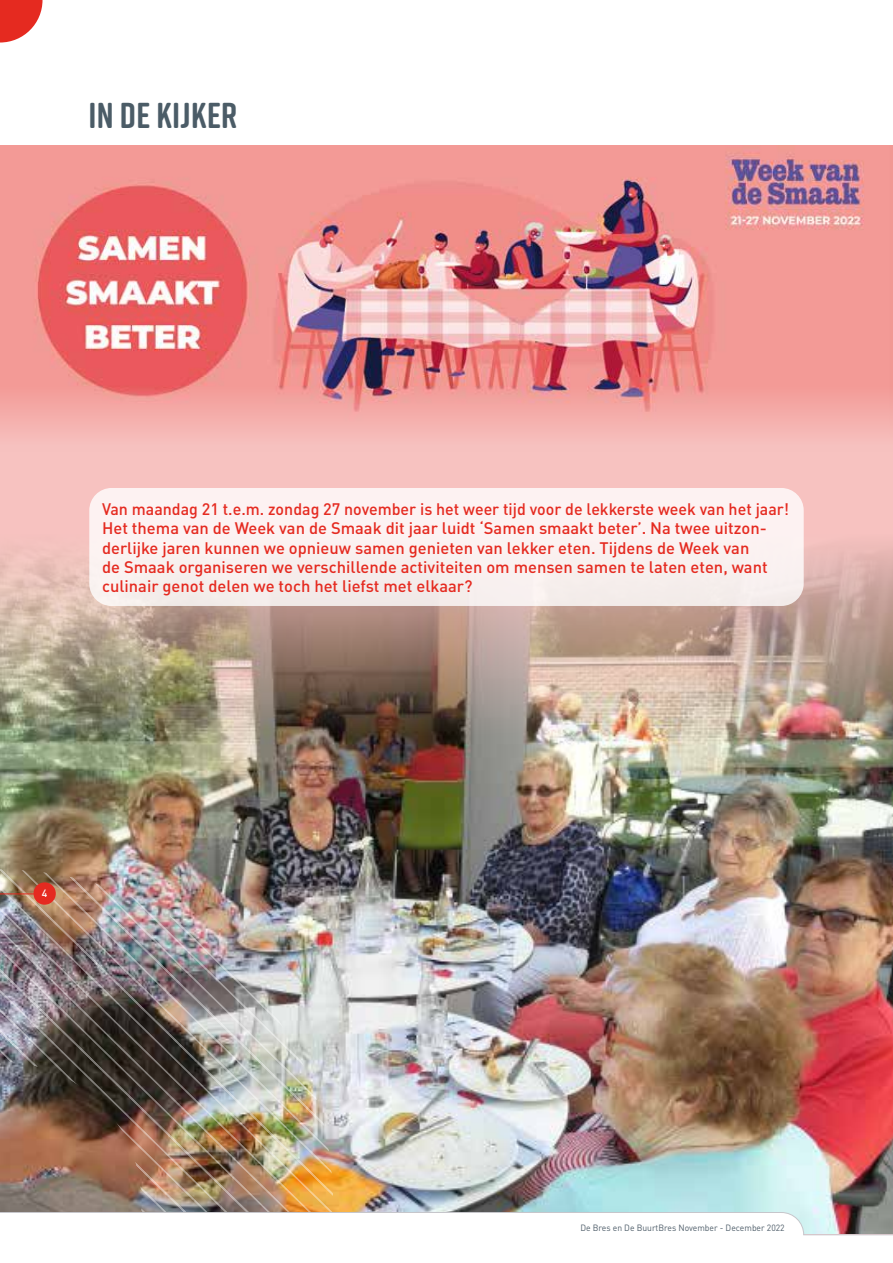
<style>
.page{position:relative;width:893px;height:1263px;background:#fff}
.page>*{position:absolute;margin:0;border:0;box-sizing:border-box;transform-origin:0 0}
.t1{font:700 36px "Rift Soft";letter-spacing:.01em;color:#4b5c67}
.t2{font:500 16.5px/19.4px "DIN Pro";color:#e52a20}
.t3{font:500 10.5px "DIN Pro";color:#fff}
.t4{font:9px "DIN Pro";color:#4e5d69;scale:.95 1}
</style>
<div class="page">
<div style="left:0;top:147px;width:893px;height:1116px;background:#f7c2c0"></div>
<img style="left:0;top:146px;width:893px;height:287px">
<img style="left:0;top:547px;width:893px;height:665px">
<div style="left:89px;top:488px;width:715px;height:118px;background:#fbf2f1;border-radius:22px"></div>
<img style="left:0;top:870px;width:333px;height:342px">
<img style="left:0;top:957px;width:259px;height:255px">
<img style="left:21px;top:870px;width:312px;height:305px">
<img style="left:61px;top:870px;width:272px;height:263px">
<img style="left:0;top:1031px;width:189px;height:181px">
<div style="left:0;top:1212px;width:893px;height:51px;background:#fff"></div>
<div style="left:33px;top:882px;width:23px;height:23px;background:#e52a20;border-radius:50%"></div>
<hr style="left:0;top:893px;width:34px;height:1px;background:#e52a20">
<svg style="left:0;top:0;width:43px;height:43px"></svg>
<h1 class="t1" style="left:88px;top:90px;width:151px">IN DE KIJKER</h1>
<p class="t2" style="left:102px;top:498px;width:689px">Van maandag 21 t.e.m. zondag 27 november is het weer tijd voor de lekkerste week van het jaar!<br>Het thema van de Week van de Smaak dit jaar luidt ‘Samen smaakt beter’. Na twee uitzon&shy;derlijke jaren kunnen we opnieuw samen genieten van lekker eten. Tijdens de Week van<br>de Smaak organiseren we verschillende activiteiten om mensen samen te laten eten, want culinair genot delen we toch het liefst met elkaar?</p>
<p class="t3" style="left:42px;top:885px;width:7px">4</p>
<p class="t4" style="left:580px;top:1221px;width:217px">De Bres en De BuurtBres November - December 2022</p>
</div>
